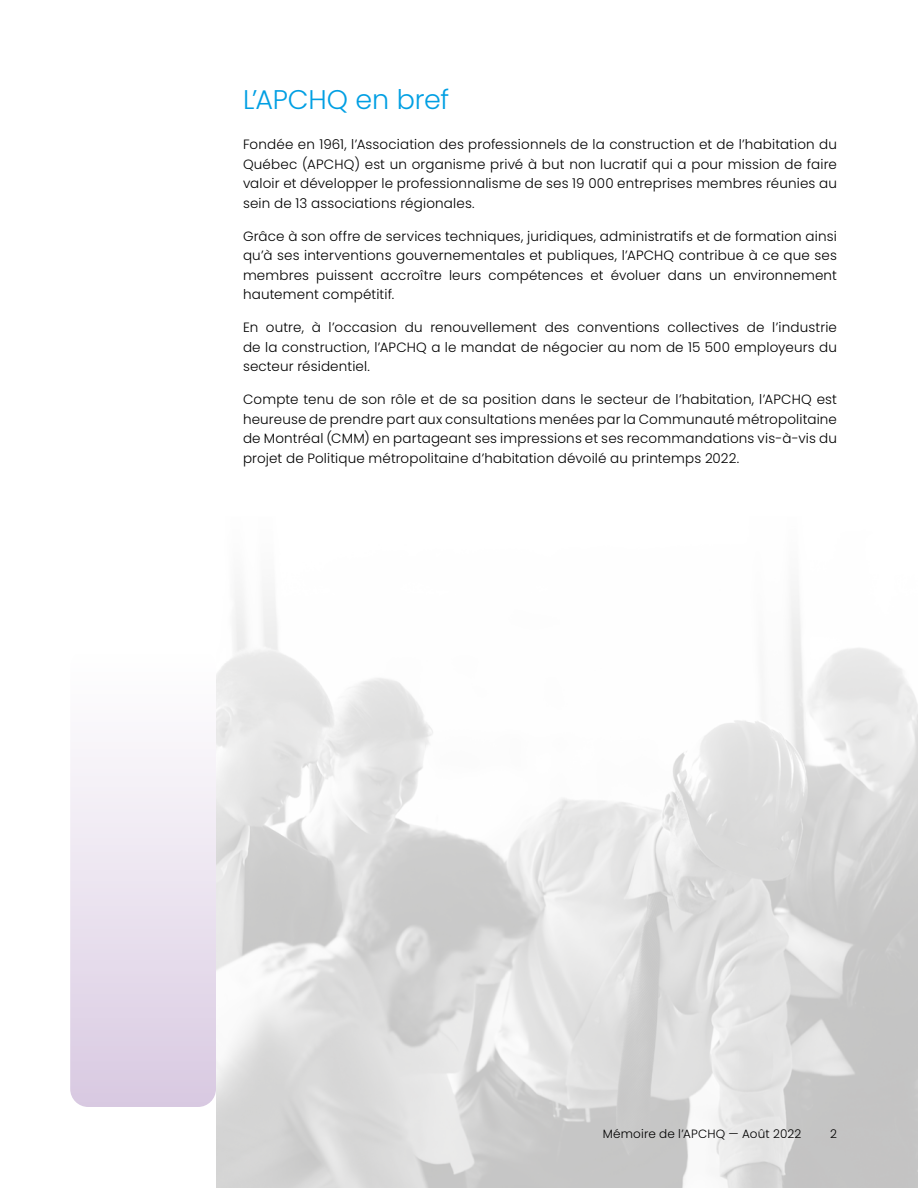
<style>
.page{position:relative;width:918px;height:1188px;background:#fff}
.page>*{position:absolute;margin:0;border:0;box-sizing:border-box;transform-origin:0 0}
.t1{font:300 27px "Poppins";letter-spacing:-.005em;color:#009fe3}
.t2{font:300 13.5px/19.5px "Poppins";letter-spacing:.01em;color:#000;text-align:justify}
.t3{font:300 12px "Poppins";letter-spacing:.015em;color:#000}
</style>
<div class="page">
<img style="left:216px;top:595px;width:702px;height:593px">
<div style="left:70px;top:648px;width:146px;height:459px;background:linear-gradient(to bottom,#fff,#d9cae2);border-radius:18px"></div>
<h1 class="t1" style="left:243px;top:84px;width:208px">L’APCHQ en bref</h1>
<p class="t2" style="left:243px;top:135px;width:595px">Fondée en 1961, l’Association des professionnels de la construction et de l’habitation du Québec (APCHQ) est un organisme privé à but non lucratif qui a pour mission de faire valoir et développer le professionnalisme de ses 19 000 entreprises membres réunies au sein de 13 associations régionales.</p>
<p class="t2" style="left:243px;top:226px;width:596px">Grâce à son offre de services techniques, juridiques, administratifs et de formation ainsi qu’à ses interventions gouvernementales et publiques, l’APCHQ contribue à ce que ses membres puissent accroître leurs compétences et évoluer dans un environnement hautement compétitif.</p>
<p class="t2" style="left:243px;top:318px;width:596px">En outre, à l’occasion du renouvellement des conventions collectives de l’industrie de la construction, l’APCHQ a le mandat de négocier au nom de 15 500 employeurs du secteur résidentiel.</p>
<p class="t2" style="left:243px;top:390px;width:596px">Compte tenu de son rôle et de sa position dans le secteur de l’habitation, l’APCHQ est heureuse de prendre part aux consultations menées par la Communauté métropolitaine de Montréal (CMM) en partageant ses impressions et ses recommandations vis-à-vis du projet de Politique métropolitaine d’habitation dévoilé au printemps 2022.</p>
<p class="t3" style="left:603px;top:1127px;width:200px">Mémoire de l’APCHQ — Août 2022</p>
<p class="t3" style="left:830px;top:1127px;width:8px">2</p>
</div>
